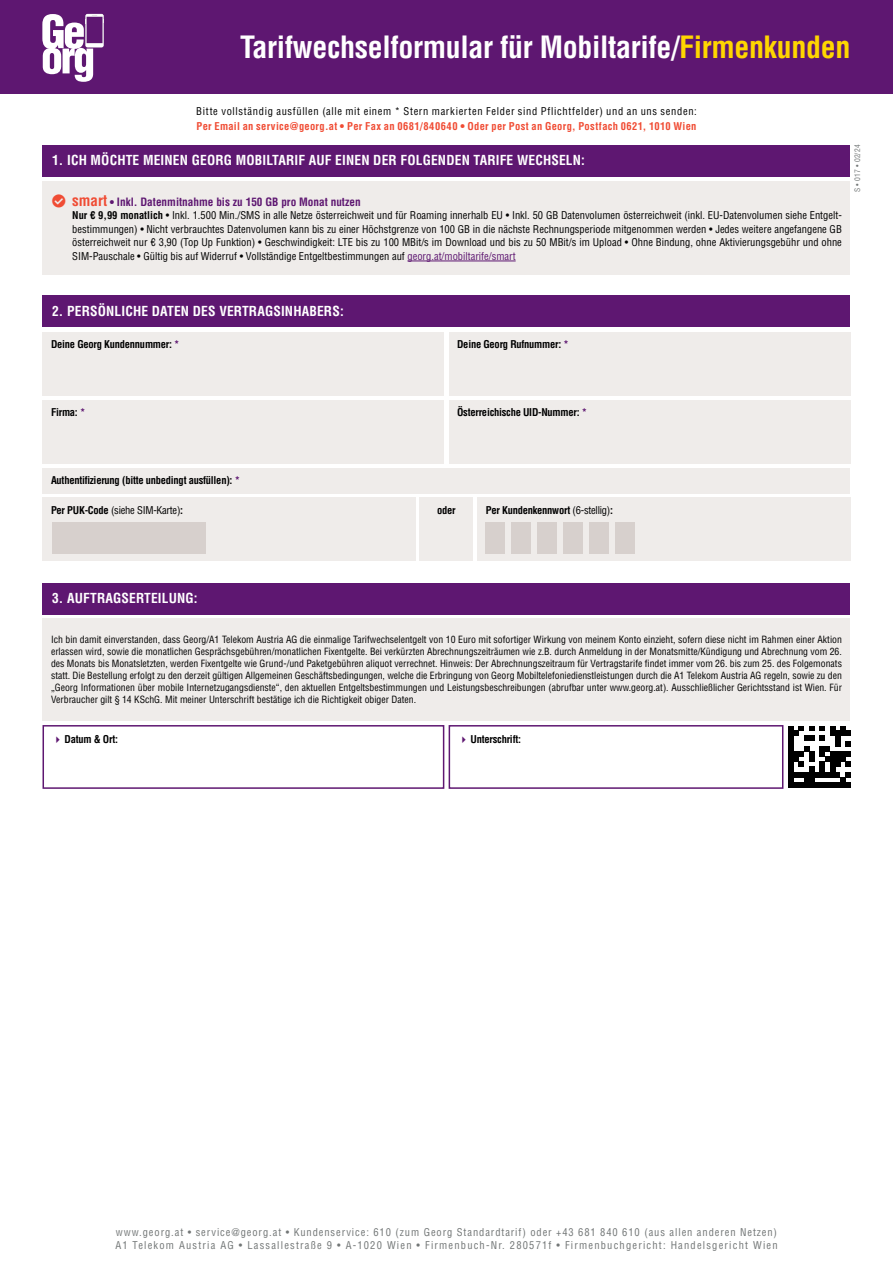
<style>
.page{position:relative;width:893px;height:1263px;background:#fff}
.page>*{position:absolute;margin:0;border:0;box-sizing:border-box;transform-origin:0 0}
.t1{font:700 condensed 30px "Helvetica LT Pro";letter-spacing:-.01em;color:#fff}
.Body_Text{font:700 condensed 13.5px "Helvetica LT Pro";letter-spacing:.01em;color:#fff}
.Body_Text-2{font:700 condensed 11.25px "Helvetica LT Pro";color:#5e1771}
.Body_Text-3{font:condensed 10.5px/13.5px "Helvetica LT Pro";letter-spacing:.055em;color:#000;text-align:justify}
.t2{font:condensed 10.5px/13.5px "Helvetica LT Pro";letter-spacing:.115em;color:#727676}
.Body_Text-4{font:700 condensed 10.5px "Helvetica LT Pro";letter-spacing:-.02em;color:#000}
.Body_Text-5{font:700 condensed 10.5px "Helvetica LT Pro";letter-spacing:.035em;color:#f04c34}
.Body_Text-6{font:condensed 10.5px "Helvetica LT Pro";letter-spacing:-.02em;color:#000}
.Body_Text-7{font:condensed 9.75px/12px "Helvetica LT Pro";color:#000;text-align:justify}
.Body_Text-8{font:condensed 7.5px "Helvetica LT Pro";letter-spacing:.02em;color:#727676}
.s1{color:#ffd600}
.s2{font-size:15px;color:#f04c34}
.s3{font-size:10.5px}
.s4{font-weight:700}
.s5{color:#5e1771}
.s6{font-weight:400}
</style>
<div class="page">
<div style="left:43px;top:497px;width:373px;height:64px;background:#efecea"></div>
<div style="left:477px;top:497px;width:373px;height:64px;background:#efecea"></div>
<div style="left:420px;top:497px;width:53px;height:64px;background:#efecea"></div>
<div style="left:486px;top:522px;width:19px;height:32px;background:#d7d0cd"></div>
<div style="left:512px;top:522px;width:19px;height:32px;background:#d7d0cd"></div>
<div style="left:538px;top:522px;width:19px;height:32px;background:#d7d0cd"></div>
<div style="left:564px;top:522px;width:19px;height:32px;background:#d7d0cd"></div>
<div style="left:590px;top:522px;width:19px;height:32px;background:#d7d0cd"></div>
<div style="left:615px;top:522px;width:20px;height:32px;background:#d7d0cd"></div>
<div style="left:52px;top:522px;width:153px;height:32px;background:#d7d0cd"></div>
<div style="left:43px;top:468px;width:807px;height:25px;background:#efecea"></div>
<div style="left:43px;top:145px;width:807px;height:31px;background:#5e1771"></div>
<div style="left:0;top:0;width:893px;height:94px;background:#5e1771"></div>
<div style="left:43px;top:296px;width:807px;height:31px;background:#5e1771"></div>
<div style="left:449px;top:332px;width:401px;height:63px;background:#efecea"></div>
<div style="left:43px;top:583px;width:807px;height:31px;background:#5e1771"></div>
<svg style="left:42px;top:14px;width:62px;height:68px"></svg>
<div style="left:43px;top:619px;width:807px;height:102px;background:#efecea"></div>
<div style="left:449px;top:725px;width:334px;height:64px;border:2px solid #5e1771"></div>
<div style="left:43px;top:725px;width:401px;height:64px;border:2px solid #5e1771"></div>
<svg style="left:799px;top:726px;width:52px;height:56px"></svg>
<div style="left:788px;top:782px;width:63px;height:6px;background:#000"></div>
<div style="left:788px;top:772px;width:52px;height:5px;background:#000"></div>
<svg style="left:820px;top:762px;width:31px;height:20px"></svg>
<div style="left:825px;top:756px;width:21px;height:6px;background:#000"></div>
<svg style="left:820px;top:751px;width:5px;height:5px"></svg>
<div style="left:830px;top:751px;width:21px;height:5px;background:#000"></div>
<div style="left:820px;top:746px;width:10px;height:5px;background:#000"></div>
<svg style="left:846px;top:741px;width:5px;height:5px"></svg>
<svg style="left:788px;top:736px;width:26px;height:46px"></svg>
<div style="left:804px;top:736px;width:10px;height:5px;background:#000"></div>
<svg style="left:820px;top:736px;width:5px;height:5px"></svg>
<svg style="left:835px;top:736px;width:5px;height:10px"></svg>
<div style="left:788px;top:730px;width:11px;height:6px;background:#000"></div>
<div style="left:830px;top:730px;width:21px;height:6px;background:#000"></div>
<svg style="left:788px;top:726px;width:26px;height:4px"></svg>
<svg style="left:820px;top:726px;width:26px;height:4px"></svg>
<div style="left:449px;top:400px;width:401px;height:63px;background:#efecea"></div>
<div style="left:43px;top:400px;width:401px;height:63px;background:#efecea"></div>
<div style="left:43px;top:181px;width:807px;height:93px;background:#efecea"></div>
<hr style="left:407px;top:261px;width:109px;height:1px;background:#5e1771">
<div style="left:43px;top:332px;width:401px;height:63px;background:#efecea"></div>
<p class="t1" style="left:240px;top:27px;width:612px">Tarifwechselformular für Mobiltarife/<span class="s1">Firmenkunden</span></p>
<p class="Body_Text-3" style="left:196px;top:105px;width:502px">Bitte vollständig ausfüllen (alle mit einem * Stern markierten Felder sind Pflichtfelder) und an uns senden:</p>
<p class="Body_Text-5" style="left:196px;top:119px;width:502px">Per Email an service@georg.at • Per Fax an 0681/840640 • Oder per Post an Georg, Postfach 0621, 1010 Wien</p>
<p class="Body_Text" style="left:52px;top:151px;width:534px">1. ICH MÖCHTE MEINEN GEORG MOBILTARIF AUF EINEN DER FOLGENDEN TARIFE WECHSELN:</p>
<p class="Body_Text-2" style="left:72px;top:194px;width:290px"><span class="s2">smart</span> <span class="s3">•</span> Inkl. Datenmitnahme bis zu 150 GB pro Monat nutzen</p>
<p class="Body_Text-3" style="left:72px;top:209px;width:771px"><span class="s4">Nur € 9,99 monatlich</span> • Inkl. 1.500 Min./SMS in alle Netze österreichweit und für Roaming innerhalb EU • Inkl. 50 GB Datenvolumen österreichweit (inkl. EU-Datenvolumen siehe Entgelt&shy;bestimmungen) • Nicht verbrauchtes Datenvolumen kann bis zu einer Höchstgrenze von 100 GB in die nächste Rechnungsperiode mitgenommen werden • Jedes weitere angefangene GB österreichweit nur € 3,90 (Top Up Funktion) • Geschwindigkeit: LTE bis zu 100 MBit/s im Download und bis zu 50 MBit/s im Upload • Ohne Bindung, ohne Aktivierungsgebühr und ohne SIM-Pauschale • Gültig bis auf Widerruf • Vollständige Entgeltbestimmungen auf <span class="s5">georg.at/mobiltarife/smart</span></p>
<p class="Body_Text-8" style="left:853px;top:192px;width:49px;rotate:-90deg">S • 017 • 02/24</p>
<p class="Body_Text" style="left:52px;top:302px;width:293px">2. PERSÖNLICHE DATEN DES VERTRAGSINHABERS:</p>
<p class="Body_Text-4" style="left:51px;top:337px;width:130px">Deine Georg Kundennummer: <span class="s5">*</span></p>
<p class="Body_Text-4" style="left:457px;top:337px;width:113px">Deine Georg Rufnummer: <span class="s5">*</span></p>
<p class="Body_Text-4" style="left:51px;top:405px;width:36px">Firma: <span class="s5">*</span></p>
<p class="Body_Text-4" style="left:457px;top:405px;width:132px">Österreichische UID-Nummer: <span class="s5">*</span></p>
<p class="Body_Text-4" style="left:51px;top:473px;width:190px">Authentifizierung (bitte unbedingt ausfüllen): <span class="s5">*</span></p>
<p class="Body_Text-6" style="left:51px;top:503px;width:134px"><span class="s4">Per PUK-Code</span> (siehe SIM-Karte)<span class="s4">:</span></p>
<p class="Body_Text-4" style="left:437px;top:503px;width:20px">oder</p>
<p class="Body_Text-4" style="left:486px;top:503px;width:129px">Per Kundenkennwort <span class="s6">(6-stellig)</span>:</p>
<p class="Body_Text" style="left:52px;top:589px;width:147px">3. AUFTRAGSERTEILUNG:</p>
<p class="Body_Text-7" style="left:51px;top:634px;width:792px">Ich bin damit einverstanden, dass Georg/A1 Telekom Austria AG die einmalige Tarifwechselentgelt von 10 Euro mit sofortiger Wirkung von meinem Konto einzieht, sofern diese nicht im Rahmen einer Aktion erlassen wird, sowie die monatlichen Gesprächsgebühren/monatlichen Fixentgelte. Bei verkürzten Abrechnungszeiträumen wie z.B. durch Anmeldung in der Monatsmitte/Kündigung und Abrechnung vom 26. des Monats bis Monatsletzten, werden Fixentgelte wie Grund-/und Paketgebühren aliquot verrechnet. Hinweis: Der Abrechnungszeitraum für Vertragstarife findet immer vom 26. bis zum 25. des Folgemonats statt. Die Bestellung erfolgt zu den derzeit gültigen Allgemeinen Geschäftsbedingungen, welche die Erbringung von Georg Mobiltelefoniedienstleistungen durch die A1 Telekom Austria AG regeln, sowie zu den „Georg Informationen über mobile Internetzugangsdienste“, den aktuellen Entgeltsbestimmungen und Leistungsbeschreibungen (abrufbar unter www.georg.at). Ausschließlicher Gerichtsstand ist Wien. Für Verbraucher gilt § 14 KSchG. Mit meiner Unterschrift bestätige ich die Richtigkeit obiger Daten.</p>
<p class="Body_Text-4" style="left:53px;top:733px;width:67px"><span class="s5">✔</span> Datum &amp; Ort:</p>
<p class="Body_Text-4" style="left:459px;top:733px;width:64px"><span class="s5">✔</span> Unterschrift:</p>
<p class="t2" style="left:115px;top:1225px;width:664px">www.georg.at • service@georg.at • Kundenservice: 610 (zum Georg Standardtarif) oder +43 681 840 610 (aus allen anderen Netzen)<br>A1 Telekom Austria AG • Lassallestraße 9 • A-1020 Wien • Firmenbuch-Nr. 280571f • Firmenbuchgericht: Handelsgericht Wien</p>
</div>
